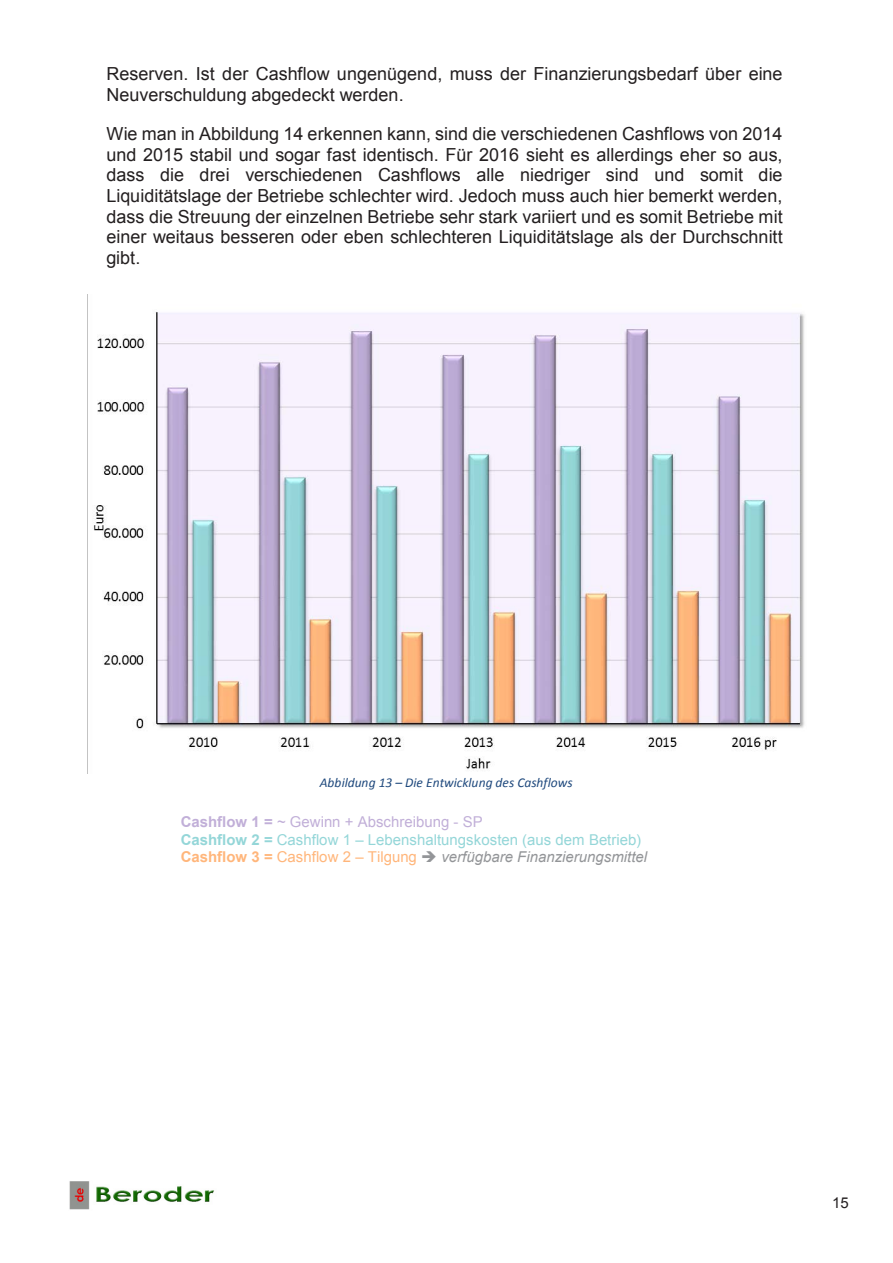
<style>
.page{position:relative;width:893px;height:1263px;background:#fff}
.page>*{position:absolute;margin:0;border:0;box-sizing:border-box;transform-origin:0 0}
.t1{font:18px/20.7px "Arial";letter-spacing:.005em;color:#231f20}
.t2{font:15px/17.2px "Arial";color:#94d6d8}
.t3{font:15px "Arial";color:#231f20}
.t4{font:italic 13.5px "Calibri";color:#1f497d}
.s1{font-weight:700;color:#c1afd8}
.s2{color:#c1afd8}
.s3{font-weight:700}
.s4{font-weight:700;color:#ffb67b}
.s5{color:#ffb67b}
.s6{color:#939598}
.s7{font-style:italic;color:#939598}
</style>
<div class="page">
<img style="left:69px;top:1181px;width:145px;height:29px">
<img style="left:93px;top:312px;width:712px;height:457px">
<p class="t1" style="left:106px;top:64px;width:678px">Reserven. Ist der Cashflow ungenügend, muss der Finanzierungsbedarf über eine<br>Neuverschuldung abgedeckt werden.</p>
<p class="t1" style="left:106px;top:123px;width:678px;text-align:justify">Wie man in Abbildung 14 erkennen kann, sind die verschiedenen Cashflows von 2014 und 2015 stabil und sogar fast identisch. Für 2016 sieht es allerdings eher so aus, dass die drei verschiedenen Cashflows alle niedriger sind und somit die Liquiditätslage der Betriebe schlechter wird. Jedoch muss auch hier bemerkt werden, dass die Streuung der einzelnen Betriebe sehr stark variiert und es somit Betriebe mit einer weitaus besseren oder eben schlechteren Liquiditätslage als der Durchschnitt gibt.</p>
<p class="t4" style="left:320px;top:773px;width:254px">Abbildung 13 – Die Entwicklung des Cashflows</p>
<p class="t2" style="left:181px;top:814px;width:468px"><span class="s1">Cashflow 1 =</span> <span class="s2">~ Gewinn + Abschreibung - SP<br></span><span class="s3">Cashflow 2 =</span> Cashflow 1 – Lebenshaltungskosten (aus dem Betrieb)<br><span class="s4">Cashflow 3 =</span> <span class="s5">Cashflow 2 – Tilgung</span> <span class="s6">➔</span> <span class="s7">verfügbare Finanzierungsmittel</span></p>
<p class="t3" style="left:832px;top:1193px;width:18px">15</p>
</div>
